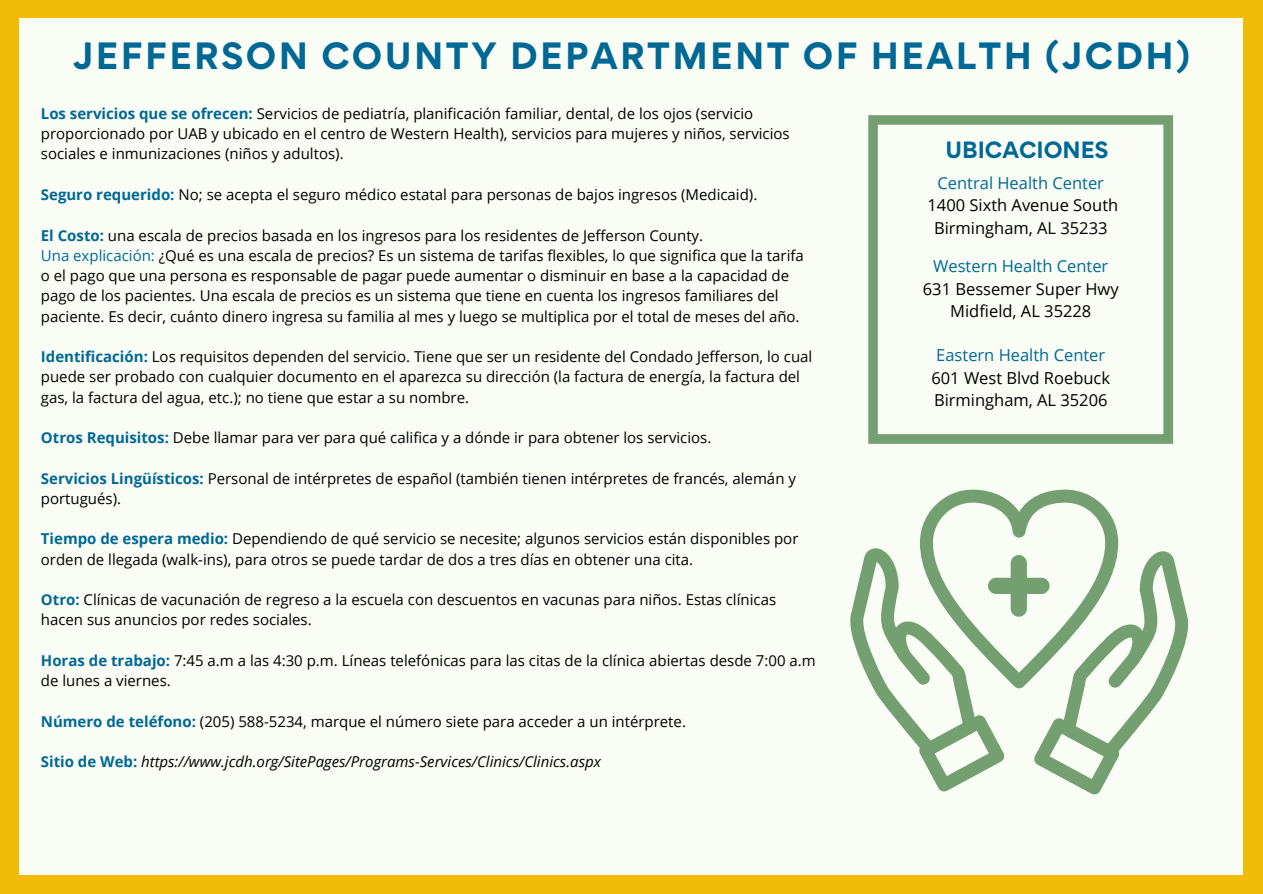
<style>
.page{position:relative;width:1263px;height:894px;background:#fff}
.page>*{position:absolute;margin:0;border:0;box-sizing:border-box;transform-origin:0 0}
.t1{font:700 33.9px "Gordita";letter-spacing:.07em;color:#006895}
.t2{font:700 21px "Gordita";color:#006895}
.t3{font:16.5px/22.5px "Open Sans";color:#000;text-align:center}
.t4{font:16.5px "Open Sans";color:#006895}
.t5{font:15px/20.2px "Open Sans";color:#000}
.t6{font:italic 15px "Open Sans";color:#000}
.s1{font-weight:700;color:#006895}
.s2{color:#006895}
.s3{font-weight:700;font-style:normal;color:#006895}
</style>
<div class="page">
<div style="left:0;top:0;width:1263px;height:893px;background:#f2bb05"></div>
<div style="left:19px;top:19px;width:1224px;height:856px;background:#fafdf6"></div>
<svg style="left:850px;top:489px;width:339px;height:305px"></svg>
<svg style="left:868px;top:115px;width:305px;height:328px"></svg>
<h1 class="t1" style="left:72px;top:32px;width:1119px">JEFFERSON COUNTY DEPARTMENT OF HEALTH (JCDH)</h1>
<p class="t5" style="left:41px;top:103px;width:750px"><span class="s1">Los servicios que se ofrecen:</span> Servicios de pediatría, planificación familiar, dental, de los ojos (servicio proporcionado por UAB y ubicado en el centro de Western Health), servicios para mujeres y niños, servicios sociales e inmunizaciones (niños y adultos).</p>
<p class="t5" style="left:41px;top:184px;width:718px"><span class="s1">Seguro requerido:</span> No; se acepta el seguro médico estatal para personas de bajos ingresos (Medicaid).</p>
<p class="t5" style="left:41px;top:224px;width:764px"><span class="s1">El Costo:</span> una escala de precios basada en los ingresos para los residentes de Jefferson County.<br><span class="s2">Una explicación:</span> ¿Qué es una escala de precios? Es un sistema de tarifas flexibles, lo que significa que la tarifa o el pago que una persona es responsable de pagar puede aumentar o disminuir en base a la capacidad de pago de los pacientes. Una escala de precios es un sistema que tiene en cuenta los ingresos familiares del paciente. Es decir, cuánto dinero ingresa su familia al mes y luego se multiplica por el total de meses del año.</p>
<p class="t5" style="left:41px;top:346px;width:773px"><span class="s1">Identificación:</span> Los requisitos dependen del servicio. Tiene que ser un residente del Condado Jefferson, lo cual puede ser probado con cualquier documento en el aparezca su dirección (la factura de energía, la factura del gas, la factura del agua, etc.); no tiene que estar a su nombre.</p>
<p class="t5" style="left:41px;top:427px;width:672px"><span class="s1">Otros Requisitos:</span> Debe llamar para ver para qué califica y a dónde ir para obtener los servicios.</p>
<p class="t5" style="left:41px;top:467px;width:757px"><span class="s1">Servicios Lingüísticos:</span> Personal de intérpretes de español (también tienen intérpretes de francés, alemán y portugués).</p>
<p class="t5" style="left:41px;top:528px;width:759px"><span class="s1">Tiempo de espera medio:</span> Dependiendo de qué servicio se necesite; algunos servicios están disponibles por orden de llegada (walk-ins), para otros se puede tardar de dos a tres días en obtener una cita.</p>
<p class="t5" style="left:41px;top:589px;width:737px"><span class="s1">Otro:</span> Clínicas de vacunación de regreso a la escuela con descuentos en vacunas para niños. Estas clínicas hacen sus anuncios por redes sociales.</p>
<p class="t5" style="left:41px;top:649px;width:776px"><span class="s1">Horas de trabajo:</span> 7:45 a.m a las 4:30 p.m. Líneas telefónicas para las citas de la clínica abiertas desde 7:00 a.m de lunes a viernes.</p>
<p class="t5" style="left:41px;top:710px;width:647px"><span class="s1">Número de teléfono:</span> (205) 588-5234, marque el número siete para acceder a un intérprete.</p>
<p class="t6" style="left:41px;top:751px;width:561px"><span class="s3">Sitio de Web:</span> https://www.jcdh.org/SitePages/Programs-Services/Clinics/Clinics.aspx</p>
<h2 class="t2" style="left:945px;top:136px;width:164px">UBICACIONES</h2>
<p class="t4" style="left:937px;top:171px;width:168px">Central Health Center</p>
<p class="t3" style="left:927px;top:193px;width:192px">1400 Sixth Avenue South<br>Birmingham, AL 35233</p>
<p class="t4" style="left:933px;top:254px;width:177px">Western Health Center</p>
<p class="t3" style="left:923px;top:277px;width:197px">631 Bessemer Super Hwy<br>Midfield, AL 35228</p>
<p class="t4" style="left:936px;top:343px;width:170px">Eastern Health Center</p>
<p class="t3" style="left:931px;top:366px;width:180px;text-align:left">601 West Blvd Roebuck<br>Birmingham, AL 35206</p>
</div>
